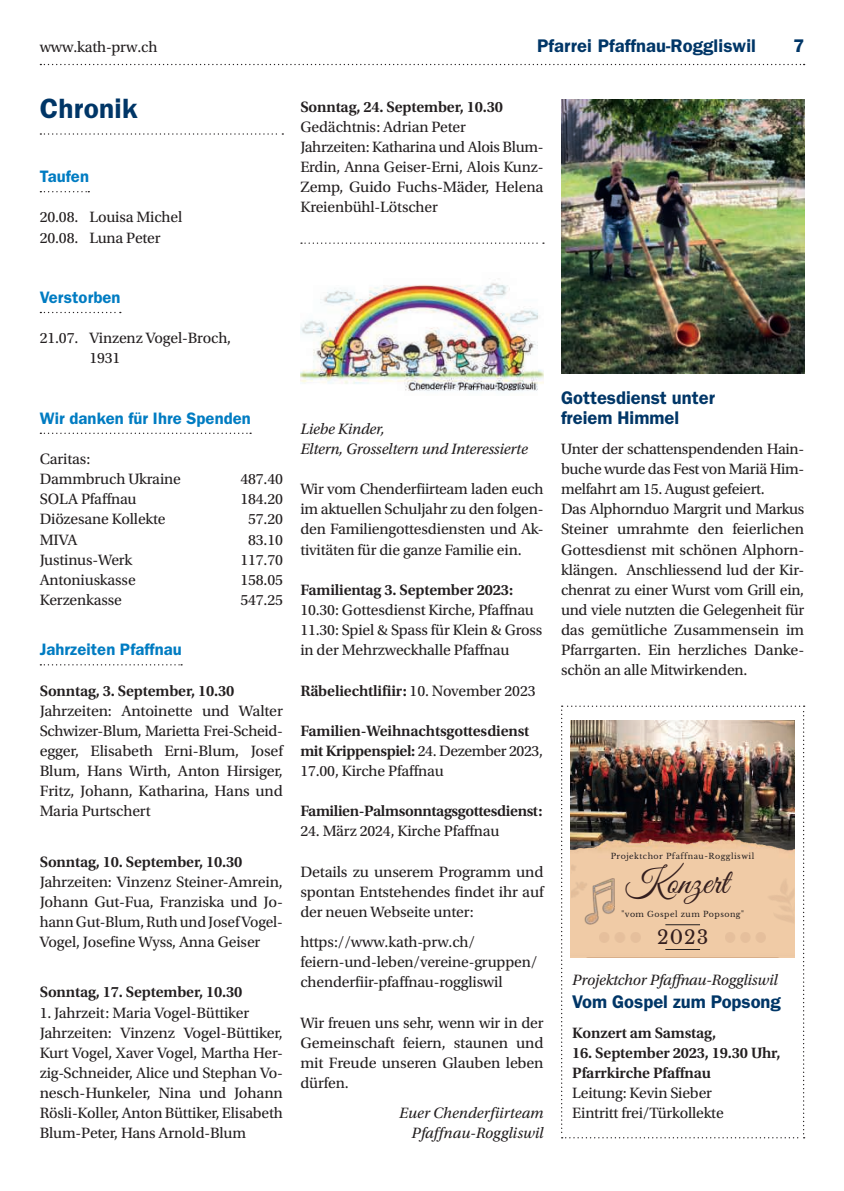
<style>
.page{position:relative;width:844px;height:1191px;background:#fff}
.page>*{position:absolute;margin:0;border:0;box-sizing:border-box;transform-origin:0 0}
.t1{font:35.7px "Great Vibes";color:#331e1e}
.t2{font:600 28px "ITC Franklin Gothic Std";letter-spacing:.01em;color:#003667}
.t3{font:18.72px "Libre Baskerville";color:#331e1e}
.t4{font:600 18.38px/20.1px "ITC Franklin Gothic Std";color:#003667}
.t5{font:600 16.62px "ITC Franklin Gothic Std";letter-spacing:.005em;color:#007cc2}
.t6{font:15.75px/20.1px "Utopia Std";letter-spacing:-.01em;color:#231f20}
.t7{font:600 15.75px/20.1px "Utopia Std";letter-spacing:-.01em;color:#231f20}
.t8{font:italic 15.75px/20.1px "Utopia Std";letter-spacing:-.01em;color:#231f20}
.t9{font:7.88px "Libre Baskerville";letter-spacing:.055em;color:#231f20}
.t10{font:italic 5.42px "Libre Baskerville";letter-spacing:.055em;color:#231f20}
.s1{font-weight:400}
</style>
<div class="page">
<svg style="left:40px;top:64px;width:764px;height:1px"></svg>
<svg style="left:40px;top:133px;width:243px;height:2px"></svg>
<svg style="left:40px;top:191px;width:49px;height:1px"></svg>
<svg style="left:40px;top:312px;width:81px;height:1px"></svg>
<svg style="left:40px;top:432px;width:211px;height:2px"></svg>
<svg style="left:40px;top:664px;width:142px;height:1px"></svg>
<svg style="left:561px;top:705px;width:243px;height:433px"></svg>
<img style="left:570px;top:720px;width:224px;height:119px">
<img style="left:570px;top:839px;width:224px;height:118px">
<hr style="left:584px;top:957px;width:196px;height:1px;background:#d2a882">
<img style="left:677px;top:720px;width:117px;height:8px">
<hr style="left:665px;top:924px;width:34px;height:1px;background:#231f20">
<hr style="left:665px;top:949px;width:34px;height:1px;background:#231f20">
<img style="left:599px;top:932px;width:41px;height:10px">
<img style="left:725px;top:932px;width:37px;height:10px">
<img style="left:762px;top:874px;width:32px;height:69px">
<img style="left:570px;top:864px;width:19px;height:64px">
<img style="left:584px;top:878px;width:30px;height:46px">
<svg style="left:301px;top:242px;width:243px;height:2px"></svg>
<img style="left:300px;top:278px;width:243px;height:113px">
<img style="left:561px;top:99px;width:243px;height:274px">
<p class="t6" style="left:40px;top:37px;width:119px">www.kath-prw.ch</p>
<p class="t4" style="left:537px;top:36px;width:220px">Pfarrei Pfaffnau-Roggliswil</p>
<p class="t4" style="left:793px;top:36px;width:13px">7</p>
<h2 class="t2" style="left:40px;top:92px;width:99px">Chronik</h2>
<p class="t5" style="left:40px;top:167px;width:51px">Taufen</p>
<p class="t6" style="left:40px;top:207px;width:144px">20.08. Louisa Michel<br>20.08. Luna Peter</p>
<p class="t7" style="left:300px;top:97px;width:204px">Sonntag, 24. September, 10.30</p>
<p class="t6" style="left:300px;top:117px;width:245px">Gedächtnis: Adrian Peter<br>Jahrzeiten: Katharina und Alois Blum-<br>Erdin, Anna Geiser-Erni, Alois Kunz-<br>Zemp, Guido Fuchs-Mäder, Helena<br>Kreienbühl-Lötscher</p>
<p class="t5" style="left:40px;top:287px;width:82px">Verstorben</p>
<p class="t6" style="left:89px;top:328px;width:143px;text-indent:-50px">21.07. Vinzenz Vogel-Broch,<br>1931</p>
<p class="t5" style="left:40px;top:408px;width:212px">Wir danken für Ihre Spenden</p>
<p class="t6" style="left:40px;top:449px;width:143px">Caritas:<br>Dammbruch Ukraine</p>
<p class="t6" style="left:240px;top:469px;width:44px">487.40</p>
<p class="t6" style="left:40px;top:489px;width:98px">SOLA Pfaffnau</p>
<p class="t6" style="left:240px;top:489px;width:44px">184.20</p>
<p class="t6" style="left:40px;top:509px;width:127px">Diözesane Kollekte</p>
<p class="t6" style="left:248px;top:509px;width:36px">57.20</p>
<p class="t6" style="left:40px;top:529px;width:39px">MIVA</p>
<p class="t6" style="left:248px;top:529px;width:36px">83.10</p>
<p class="t6" style="left:40px;top:550px;width:94px">Justinus-Werk</p>
<p class="t6" style="left:240px;top:550px;width:44px">117.70</p>
<p class="t6" style="left:40px;top:570px;width:97px">Antoniuskasse</p>
<p class="t6" style="left:240px;top:570px;width:44px">158.05</p>
<p class="t6" style="left:40px;top:590px;width:84px">Kerzenkasse</p>
<p class="t6" style="left:240px;top:590px;width:44px">547.25</p>
<p class="t5" style="left:40px;top:639px;width:143px">Jahrzeiten Pfaffnau</p>
<p class="t7" style="left:40px;top:680px;width:196px">Sonntag, 3. September, 10.30</p>
<p class="t6" style="left:40px;top:700px;width:245px;text-align:justify">Jahrzeiten: Antoinette und Walter Schwizer-Blum, Marietta Frei-Scheid&shy;egger, Elisabeth Erni-Blum, Josef Blum, Hans Wirth, Anton Hirsiger, Fritz, Johann, Katharina, Hans und Maria Purtschert</p>
<p class="t7" style="left:40px;top:851px;width:204px">Sonntag, 10. September, 10.30</p>
<p class="t6" style="left:40px;top:872px;width:245px;text-align:justify">Jahrzeiten: Vinzenz Steiner-Amrein, Johann Gut-Fua, Franziska und Jo&shy;hann Gut-Blum, Ruth und Josef Vogel-Vogel, Josefine Wyss, Anna Geiser</p>
<p class="t7" style="left:40px;top:982px;width:204px">Sonntag, 17. September, 10.30</p>
<p class="t6" style="left:40px;top:1002px;width:245px">1. Jahrzeit: Maria Vogel-Büttiker Jahrzeiten: Vinzenz Vogel-Büttiker, Kurt Vogel, Xaver Vogel, Martha Her&shy;zig-Schneider, Alice und Stephan Vo&shy;nesch-Hunkeler, Nina und Johann Rösli-Koller, Anton Büttiker, Elisabeth Blum-Peter, Hans Arnold-Blum</p>
<p class="t8" style="left:300px;top:419px;width:229px">Liebe Kinder,<br>Eltern, Grosseltern und Interessierte</p>
<p class="t6" style="left:300px;top:479px;width:245px;text-align:justify">Wir vom Chenderfiirteam laden euch im aktuellen Schuljahr zu den folgen&shy;den Familiengottesdiensten und Ak&shy;tivitäten für die ganze Familie ein.</p>
<p class="t7" style="left:300px;top:580px;width:214px">Familientag 3. September 2023:</p>
<p class="t6" style="left:300px;top:600px;width:243px">10.30: Gottesdienst Kirche, Pfaffnau<br>11.30: Spiel &amp; Spass für Klein &amp; Gross in der Mehrzweckhalle Pfaffnau</p>
<p class="t7" style="left:300px;top:680px;width:237px">Räbeliechtlifiir: <span class="s1">10. November 2023</span></p>
<p class="t7" style="left:300px;top:721px;width:244px">Familien-Weihnachtsgottesdienst mit Krippenspiel: <span class="s1">24. Dezember 2023,<br>17.00, Kirche Pfaffnau</span></p>
<p class="t7" style="left:300px;top:801px;width:244px">Familien-Palmsonntagsgottesdienst:</p>
<p class="t6" style="left:300px;top:821px;width:200px">24. März 2024, Kirche Pfaffnau</p>
<p class="t6" style="left:300px;top:861px;width:245px;text-align:justify">Details zu unserem Programm und spontan Entstehendes findet ihr auf der neuen Webseite unter:</p>
<p class="t6" style="left:300px;top:932px;width:238px">https://www.kath-prw.ch/ feiern-und-leben/vereine-gruppen/ chenderfiir-pfaffnau-roggliswil</p>
<p class="t6" style="left:300px;top:1012px;width:245px;text-align:justify">Wir freuen uns sehr, wenn wir in der Gemeinschaft feiern, staunen und mit Freude unseren Glauben leben dürfen.</p>
<p class="t8" style="left:399px;top:1103px;width:146px;text-align:right">Euer Chenderfiirteam<br>Pfaffnau-Roggliswil</p>
<p class="t4" style="left:561px;top:387px;width:155px">Gottesdienst unter freiem Himmel</p>
<p class="t6" style="left:561px;top:439px;width:245px">Unter der schattenspendenden Hain&shy;buche wurde das Fest von Mariä Him&shy;melfahrt am 15. August gefeiert.<br>Das Alphornduo Margrit und Markus Steiner umrahmte den feierlichen Gottesdienst mit schönen Alphorn&shy;klängen. Anschliessend lud der Kir&shy;chenrat zu einer Wurst vom Grill ein, und viele nutzten die Gelegenheit für das gemütliche Zusammensein im Pfarrgarten. Ein herzliches Danke&shy;schön an alle Mitwirkenden.</p>
<p class="t9" style="left:610px;top:851px;width:145px">Projektchor Pfaffnau-Roggliswil</p>
<h1 class="t1" style="left:625px;top:862px;width:104px">Konzert</h1>
<p class="t9" style="left:621px;top:909px;width:124px">"vom Gospel zum Popsong"</p>
<p class="t3" style="left:656px;top:925px;width:53px">2023</p>
<p class="t8" style="left:572px;top:970px;width:207px">Projektchor Pfaffnau-Roggliswil</p>
<p class="t4" style="left:572px;top:991px;width:210px">Vom Gospel zum Popsong</p>
<p class="t7" style="left:572px;top:1022px;width:145px">Konzert am Samstag,</p>
<p class="t7" style="left:572px;top:1043px;width:210px">16. September 2023, 19.30 Uhr,<br>Pfarrkirche Pfaffnau</p>
<p class="t6" style="left:572px;top:1083px;width:153px">Leitung: Kevin Sieber<br>Eintritt frei/Türkollekte</p>
<p class="t10" style="left:593px;top:976px;width:74px">Ort: Pfarrkirche Pfaffnau</p>
<p class="t10" style="left:698px;top:976px;width:63px">Leitung: Kevin Sieber</p>
</div>
